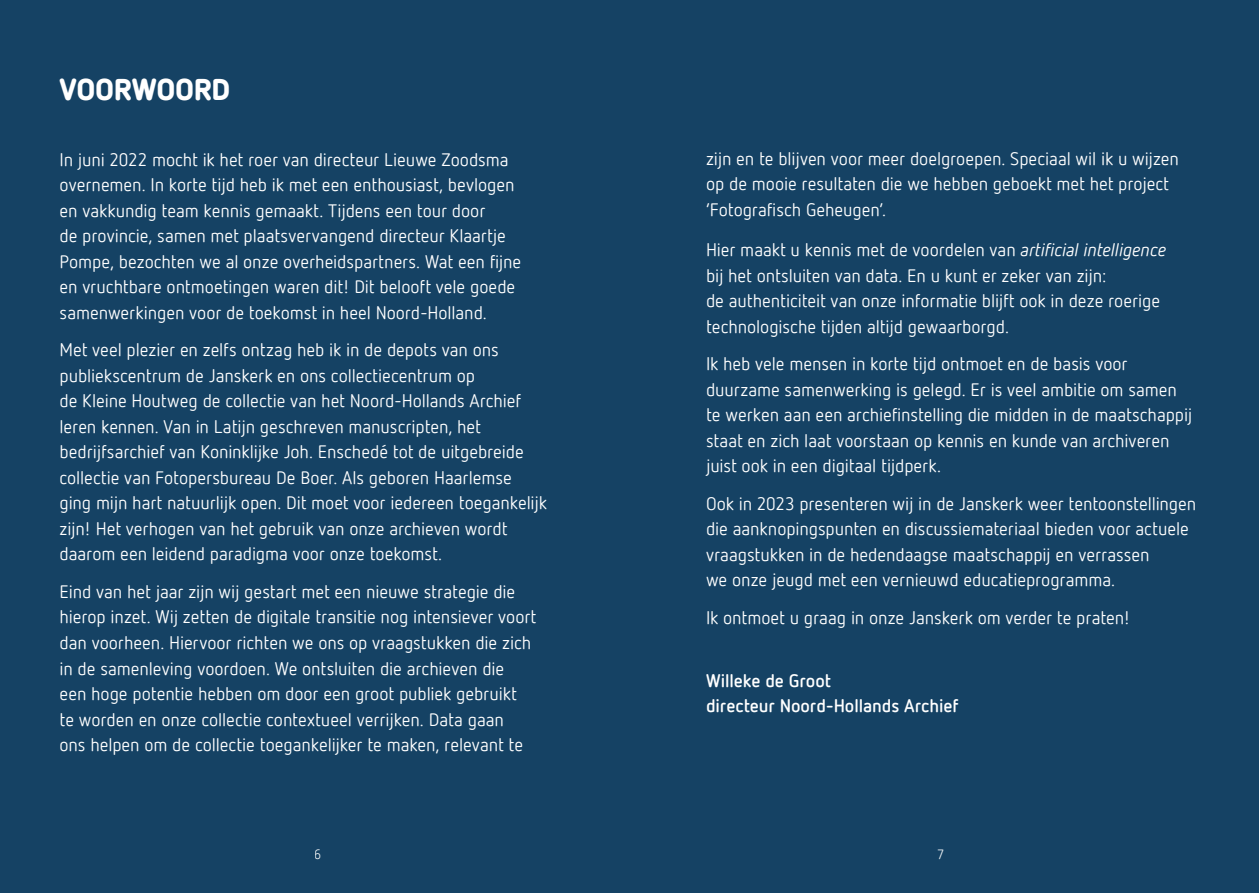
<style>
.page{position:relative;width:1259px;height:893px;background:#154264}
.page>*{position:absolute;margin:0;border:0;box-sizing:border-box;transform-origin:0 0}
.t1{font:900 30px "Netto Offc";letter-spacing:-.015em;color:#fff}
.t2{font:18px/25.5px "Netto Offc";letter-spacing:-.005em;color:#fff}
.t3{font:700 18px/25.5px "Netto Offc";letter-spacing:-.005em;color:#fff}
.t4{font:13.5px "Netto Offc";color:#fff}
.s1{font-style:italic}
</style>
<div class="page">
<h1 class="t1" style="left:60px;top:70px;width:172px">VOORWOORD</h1>
<p class="t2" style="left:60px;top:146px;width:463px">In juni 2022 mocht ik het roer van directeur Lieuwe Zoodsma overnemen. In korte tijd heb ik met een enthousiast, bevlogen en vakkundig team kennis gemaakt. Tijdens een tour door<br>de provincie, samen met plaatsvervangend directeur Klaartje Pompe, bezochten we al onze overheidspartners. Wat een fijne en vruchtbare ontmoetingen waren dit! Dit belooft vele goede samenwerkingen voor de toekomst in heel Noord-Holland.</p>
<p class="t2" style="left:60px;top:337px;width:489px">Met veel plezier en zelfs ontzag heb ik in de depots van ons publiekscentrum de Janskerk en ons collectiecentrum op<br>de Kleine Houtweg de collectie van het Noord-Hollands Archief leren kennen. Van in Latijn geschreven manuscripten, het bedrijfsarchief van Koninklijke Joh. Enschedé tot de uitgebreide collectie van Fotopersbureau De Boer. Als geboren Haarlemse ging mijn hart natuurlijk open. Dit moet voor iedereen toegankelijk zijn! Het verhogen van het gebruik van onze archieven wordt daarom een leidend paradigma voor onze toekomst.</p>
<p class="t2" style="left:60px;top:579px;width:478px">Eind van het jaar zijn wij gestart met een nieuwe strategie die hierop inzet. Wij zetten de digitale transitie nog intensiever voort dan voorheen. Hiervoor richten we ons op vraagstukken die zich in de samenleving voordoen. We ontsluiten die archieven die<br>een hoge potentie hebben om door een groot publiek gebruikt<br>te worden en onze collectie contextueel verrijken. Data gaan<br>ons helpen om de collectie toegankelijker te maken, relevant te</p>
<p class="t2" style="left:706px;top:145px;width:474px">zijn en te blijven voor meer doelgroepen. Speciaal wil ik u wijzen op de mooie resultaten die we hebben geboekt met het project ‘Fotografisch Geheugen’.</p>
<p class="t2" style="left:706px;top:237px;width:461px">Hier maakt u kennis met de voordelen van <span class="s1">artificial intelligence </span>bij het ontsluiten van data. En u kunt er zeker van zijn:<br>de authenticiteit van onze informatie blijft ook in deze roerige technologische tijden altijd gewaarborgd.</p>
<p class="t2" style="left:706px;top:351px;width:488px">Ik heb vele mensen in korte tijd ontmoet en de basis voor duurzame samenwerking is gelegd. Er is veel ambitie om samen te werken aan een archiefinstelling die midden in de maatschappij staat en zich laat voorstaan op kennis en kunde van archiveren juist ook in een digitaal tijdperk.</p>
<p class="t2" style="left:706px;top:490px;width:492px">Ook in 2023 presenteren wij in de Janskerk weer tentoonstellingen die aanknopingspunten en discussiemateriaal bieden voor actuele vraagstukken in de hedendaagse maatschappij en verrassen<br>we onze jeugd met een vernieuwd educatieprogramma.</p>
<p class="t2" style="left:706px;top:604px;width:426px">Ik ontmoet u graag in onze Janskerk om verder te praten!</p>
<p class="t3" style="left:706px;top:667px;width:254px">Willeke de Groot<br>directeur Noord-Hollands Archief</p>
<p class="t4" style="left:315px;top:846px;width:9px">6</p>
<p class="t4" style="left:937px;top:846px;width:9px">7</p>
</div>
